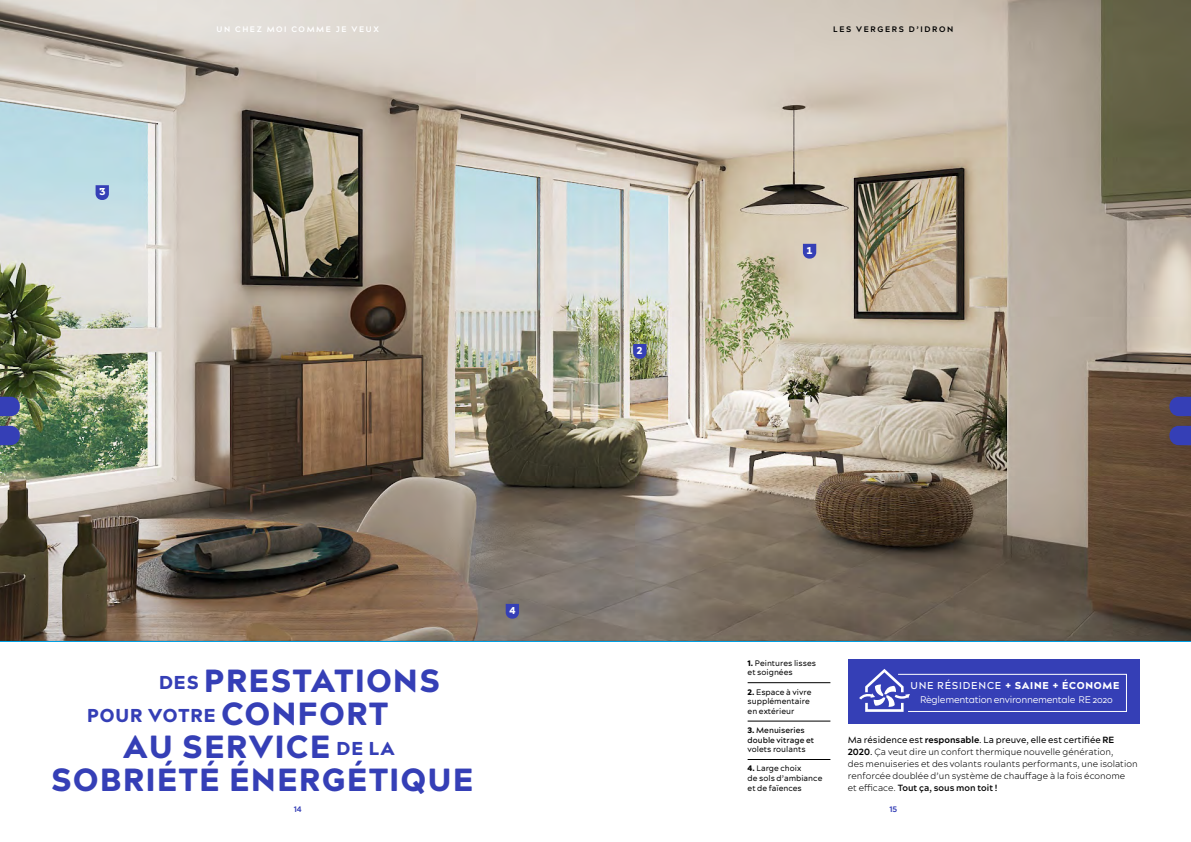
<style>
.page{position:relative;width:1191px;height:842px;background:#fff}
.page>*{position:absolute;margin:0;border:0;box-sizing:border-box;transform-origin:0 0}
.t1{font:900 32px/33px "Acherus Grotesque";letter-spacing:.05em;color:#353fb6;text-align:center}
.t2{font:900 18.7px "Acherus Grotesque";letter-spacing:.05em;color:#353fb6}
.t3{font:900 10px "Acherus Grotesque";letter-spacing:.075em;color:#fff}
.t4{font:9.6px "Acherus Grotesque";letter-spacing:-.03em;color:#fff}
.t5{font:300 9px/12px "Acherus Grotesque";color:#000}
.t6{font:8px/9.6px "Acherus Grotesque";color:#000}
.t7{font:500 8px/9.6px "Acherus Grotesque";color:#000}
.t8{font:700 8px "Acherus Grotesque";letter-spacing:.2em;color:#fff}
.t9{font:700 8px "Acherus Grotesque";letter-spacing:.2em;color:#000}
.t10{font:700 8px "Acherus Grotesque";color:#353fb6}
.s1{font-size:18.7px}
.s2{font-size:32px}
.s3{font-weight:900}
.s4{font-weight:500}
.s5{font-weight:400}
.s6{font-weight:700}
.s7{font-weight:600}
</style>
<div class="page">
<img style="left:0;top:0;width:1191px;height:640px">
<hr style="left:747px;top:682px;width:83px;height:1px;background:#000">
<hr style="left:747px;top:721px;width:83px;height:1px;background:#000">
<hr style="left:747px;top:759px;width:83px;height:1px;background:#000">
<div style="left:848px;top:659px;width:292px;height:65px;background:#353fb6"></div>
<svg style="left:859px;top:669px;width:267px;height:43px"></svg>
<svg style="left:506px;top:604px;width:13px;height:15px"></svg>
<svg style="left:803px;top:244px;width:13px;height:15px"></svg>
<svg style="left:633px;top:344px;width:13px;height:15px"></svg>
<svg style="left:96px;top:185px;width:13px;height:15px"></svg>
<svg style="left:0;top:397px;width:20px;height:19px"></svg>
<svg style="left:0;top:426px;width:20px;height:19px"></svg>
<svg style="left:1169px;top:397px;width:22px;height:19px"></svg>
<svg style="left:1169px;top:426px;width:22px;height:19px"></svg>
<p class="t3" style="left:99px;top:185px;width:8px">3</p>
<p class="t8" style="left:217px;top:24px;width:164px">UN CHEZ MOI COMME JE VEUX</p>
<p class="t9" style="left:833px;top:24px;width:121px">LES VERGERS D’IDRON</p>
<p class="t3" style="left:509px;top:604px;width:8px">4</p>
<p class="t3" style="left:636px;top:344px;width:8px">2</p>
<p class="t3" style="left:806px;top:244px;width:8px">1</p>
<h1 class="t1" style="left:159px;top:663px;width:282px"><span class="s1">DES</span> PRESTATIONS</h1>
<h2 class="t2" style="left:87px;top:703px;width:303px">POUR VOTRE <span class="s2">CONFORT</span></h2>
<h1 class="t1" style="left:51px;top:729px;width:424px">AU SERVICE <span class="s1">DE LA<br></span>SOBRIÉTÉ ÉNERGÉTIQUE</h1>
<p class="t6" style="left:747px;top:658px;width:70px"><span class="s3">1.</span> Peintures lisses et soignées</p>
<p class="t6" style="left:747px;top:687px;width:65px"><span class="s3">2.</span> Espace à vivre supplémentaire en extérieur</p>
<p class="t7" style="left:747px;top:725px;width:68px"><span class="s3">3.</span> Menuiseries double vitrage et</p>
<p class="t6" style="left:747px;top:744px;width:60px">volets roulants</p>
<p class="t6" style="left:747px;top:763px;width:76px"><span class="s3">4.</span> Large choix<br>de sols d’ambiance et de faïences</p>
<p class="t3" style="left:910px;top:679px;width:211px"><span class="s4">UNE RÉSIDENCE</span> + SAINE + ÉCONOME</p>
<p class="t4" style="left:920px;top:694px;width:194px">Règlementation environnementale RE 2020</p>
<p class="t5" style="left:847px;top:734px;width:291px"><span class="s5">Ma résidence est</span> <span class="s6">responsable</span><span class="s5">. La preuve, elle est certifiée</span> <span class="s6">RE 2020</span><span class="s5">.</span> Ça veut dire un confort thermique nouvelle génération,<br>des menuiseries et des volants roulants performants, une isolation renforcée doublée d’un système de chauffage à la fois économe<br>et efficace. <span class="s7">Tout ça, sous mon toit !</span></p>
<p class="t10" style="left:294px;top:804px;width:9px">14</p>
<p class="t10" style="left:889px;top:804px;width:9px">15</p>
</div>
